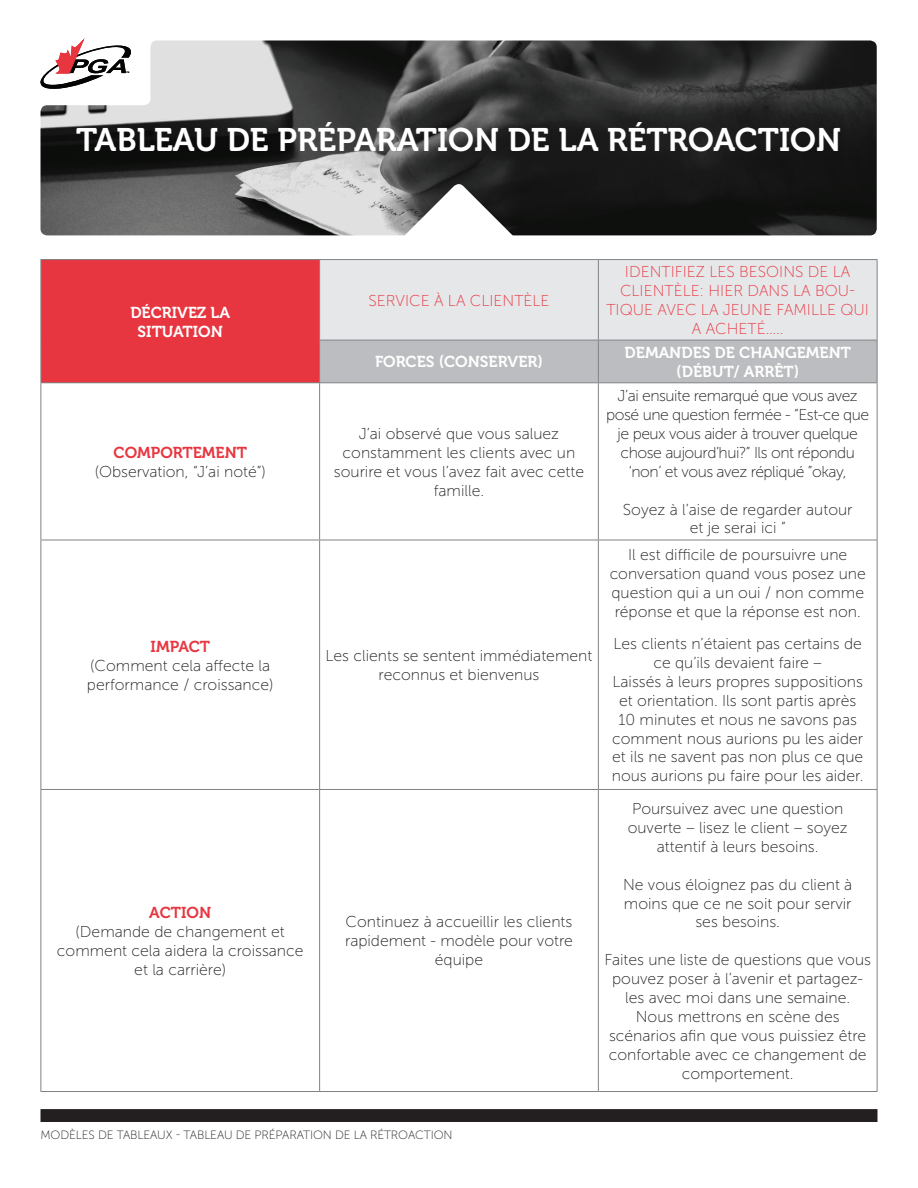
<style>
.page{position:relative;width:918px;height:1188px;background:#fff}
.page>*{position:absolute;margin:0;border:0;box-sizing:border-box;transform-origin:0 0}
.t1{font:32.55px "Museo 700";color:#fff}
.t2{font:15.75px/18.9px "Museo Sans 100";color:#231f20;text-align:center}
.t3{font:15.75px/18.9px "Museo Sans 100";letter-spacing:-.03em;color:#231f20;text-align:center}
.t4{font:15.75px/18.9px "Museo Sans 100";color:#e83640;text-align:center}
.t5{font:15.75px/18.9px "Museo 700";color:#fff;text-align:center}
.t6{font:15.75px "Museo 700";color:#e83640}
.t7{font:12px "Museo Sans 100";letter-spacing:-.01em;color:#231f20}
</style>
<div class="page">
<img style="left:40px;top:40px;width:837px;height:195px">
<svg style="left:402px;top:181px;width:114px;height:55px"></svg>
<div style="left:41px;top:260px;width:279px;height:123px;background:#e83640"></div>
<div style="left:320px;top:260px;width:557px;height:80px;background:#e6e7e9"></div>
<div style="left:320px;top:341px;width:557px;height:41px;background:#bcbdc0"></div>
<hr style="left:40px;top:259px;width:280px;height:1px;background:#808285">
<hr style="left:40px;top:260px;width:1px;height:80px;background:#808285">
<hr style="left:40px;top:340px;width:1px;height:42px;background:#808285">
<hr style="left:320px;top:259px;width:278px;height:1px;background:#808285">
<hr style="left:319px;top:260px;width:1px;height:80px;background:#808285">
<hr style="left:598px;top:259px;width:279px;height:1px;background:#808285">
<hr style="left:598px;top:260px;width:1px;height:80px;background:#808285">
<hr style="left:877px;top:260px;width:1px;height:80px;background:#808285">
<hr style="left:319px;top:340px;width:279px;height:1px;background:#808285">
<hr style="left:319px;top:340px;width:1px;height:42px;background:#808285">
<hr style="left:598px;top:340px;width:279px;height:1px;background:#808285">
<hr style="left:598px;top:340px;width:1px;height:42px;background:#808285">
<hr style="left:877px;top:340px;width:1px;height:42px;background:#808285">
<hr style="left:319px;top:383px;width:1px;height:157px;background:#808285">
<hr style="left:598px;top:383px;width:1px;height:157px;background:#808285">
<hr style="left:877px;top:383px;width:1px;height:157px;background:#808285">
<hr style="left:319px;top:540px;width:1px;height:249px;background:#808285">
<hr style="left:598px;top:540px;width:1px;height:249px;background:#808285">
<hr style="left:877px;top:540px;width:1px;height:249px;background:#808285">
<hr style="left:319px;top:790px;width:1px;height:301px;background:#808285">
<hr style="left:598px;top:790px;width:1px;height:301px;background:#808285">
<hr style="left:877px;top:790px;width:1px;height:301px;background:#808285">
<hr style="left:40px;top:382px;width:280px;height:1px;background:#808285">
<hr style="left:40px;top:540px;width:280px;height:1px;background:#808285">
<hr style="left:40px;top:789px;width:280px;height:1px;background:#808285">
<hr style="left:40px;top:1091px;width:280px;height:1px;background:#808285">
<hr style="left:320px;top:382px;width:278px;height:1px;background:#808285">
<hr style="left:598px;top:382px;width:279px;height:1px;background:#808285">
<hr style="left:320px;top:540px;width:278px;height:1px;background:#808285">
<hr style="left:598px;top:540px;width:279px;height:1px;background:#808285">
<hr style="left:320px;top:789px;width:278px;height:1px;background:#808285">
<hr style="left:598px;top:789px;width:279px;height:1px;background:#808285">
<hr style="left:320px;top:1091px;width:278px;height:1px;background:#808285">
<hr style="left:598px;top:1091px;width:279px;height:1px;background:#808285">
<hr style="left:40px;top:383px;width:1px;height:157px;background:#808285">
<hr style="left:40px;top:540px;width:1px;height:249px;background:#808285">
<hr style="left:40px;top:790px;width:1px;height:301px;background:#808285">
<div style="left:40px;top:1109px;width:838px;height:13px;background:#231f20"></div>
<svg style="left:40px;top:41px;width:91px;height:50px"></svg>
<h1 class="t1" style="left:76px;top:121px;width:766px">TABLEAU DE PRÉPARATION DE LA RÉTROACTION</h1>
<p class="t5" style="left:130px;top:303px;width:101px">DÉCRIVEZ LA<br>SITUATION</p>
<p class="t6" style="left:114px;top:444px;width:135px">COMPORTEMENT</p>
<p class="t2" style="left:95px;top:462px;width:173px">(Observation, “J’ai noté”)</p>
<p class="t4" style="left:368px;top:291px;width:183px">SERVICE À LA CLIENTÈLE</p>
<p class="t4" style="left:606px;top:263px;width:264px">IDENTIFIEZ LES BESOINS DE LA<br>CLIENTÈLE: HIER DANS LA BOU-<br>TIQUE AVEC LA JEUNE FAMILLE QUI<br>A ACHETÉ…..</p>
<p class="t5" style="left:375px;top:353px;width:169px">FORCES (CONSERVER)</p>
<p class="t5" style="left:625px;top:343px;width:228px">DEMANDES DE CHANGEMENT (DÉBUT/ ARRÊT)</p>
<p class="t2" style="left:334px;top:424px;width:252px">J’ai observé que vous saluez constamment les clients avec un sourire et vous l’avez fait avec cette famille.</p>
<p class="t3" style="left:606px;top:386px;width:265px">J’ai ensuite remarqué que vous avez posé une question fermée - “Est-ce que je peux vous aider à trouver quelque chose aujourd’hui?” Ils ont répondu ‘non’ et vous avez répliqué ”okay,</p>
<p class="t2" style="left:623px;top:500px;width:231px">Soyez à l’aise de regarder autour et je serai ici ”</p>
<p class="t6" style="left:151px;top:638px;width:61px">IMPACT</p>
<p class="t2" style="left:87px;top:656px;width:188px;text-align:left">(Comment cela affecte la performance / croissance)</p>
<p class="t2" style="left:326px;top:647px;width:268px">Les clients se sentent immédiatement reconnus et bienvenus</p>
<p class="t6" style="left:149px;top:904px;width:63px">ACTION</p>
<p class="t2" style="left:57px;top:922px;width:248px">(Demande de changement et comment cela aidera la croissance et la carrière)</p>
<p class="t2" style="left:345px;top:913px;width:229px">Continuez à accueillir les clients rapidement - modèle pour votre équipe</p>
<p class="t2" style="left:610px;top:545px;width:258px">Il est difficile de poursuivre une conversation quand vous posez une question qui a un oui / non comme réponse et que la réponse est non.</p>
<p class="t2" style="left:612px;top:634px;width:253px">Les clients n’étaient pas certains de ce qu’ils devaient faire –<br>Laissés à leurs propres suppositions et orientation. Ils sont partis après 10 minutes et nous ne savons pas comment nous aurions pu les aider et ils ne savent pas non plus ce que nous aurions pu faire pour les aider.</p>
<p class="t2" style="left:628px;top:799px;width:222px">Poursuivez avec une question ouverte – lisez le client – soyez attentif à leurs besoins.</p>
<p class="t2" style="left:623px;top:875px;width:231px">Ne vous éloignez pas du client à moins que ce ne soit pour servir ses besoins.</p>
<p class="t2" style="left:604px;top:951px;width:268px">Faites une liste de questions que vous pouvez poser à l’avenir et partagez&shy;les avec moi dans une semaine.<br>Nous mettrons en scène des scénarios afin que vous puissiez être confortable avec ce changement de comportement.</p>
<p class="t7" style="left:40px;top:1129px;width:414px">MODÈLES DE TABLEAUX - TABLEAU DE PRÉPARATION DE LA RÉTROACTION</p>
</div>
